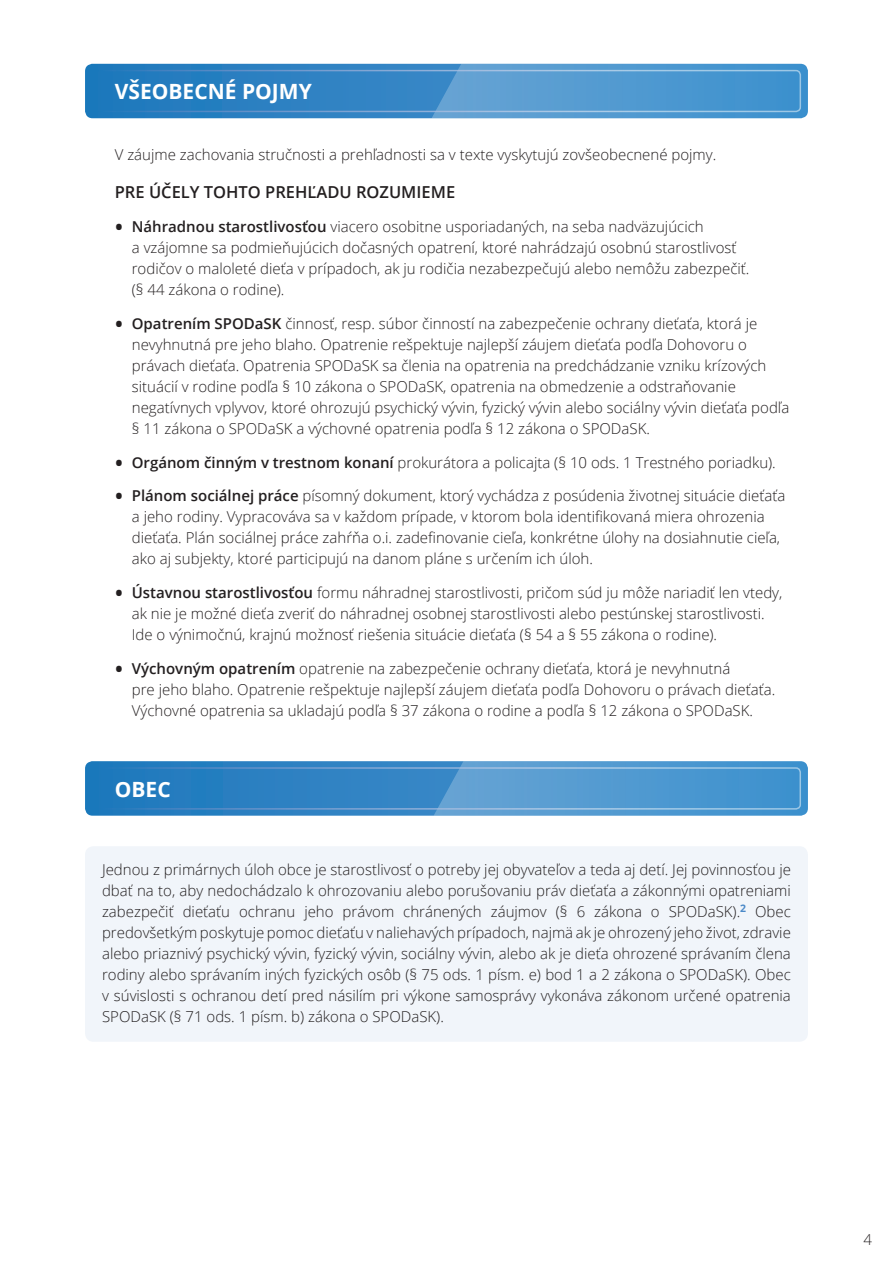
<style>
.page{position:relative;width:893px;height:1263px;background:#fff}
.page>*{position:absolute;margin:0;border:0;box-sizing:border-box;transform-origin:0 0}
.t1{font:700 21px "Open Sans";color:#fff}
.t2{font:600 16.5px "Open Sans";color:#231f20}
.t3{font:300 15px/21px "Open Sans";color:#231f20}
.s1{font-weight:600;font-size:22.5px}
.s2{font-weight:600}
</style>
<div class="page">
<svg style="left:85px;top:64px;width:723px;height:54px;background:#3e8dc8"></svg>
<div style="left:92px;top:70px;width:709px;height:42px;border:2px solid #fff;border-radius:4px"></div>
<div style="left:85px;top:846px;width:723px;height:196px;background:#f1f5fa;border-radius:9px"></div>
<svg style="left:85px;top:761px;width:723px;height:55px;background:#3f8dc9"></svg>
<div style="left:92px;top:767px;width:709px;height:43px;border:2px solid #fff;border-radius:4px"></div>
<h1 class="t1" style="left:115px;top:77px;width:199px">VŠEOBECNÉ POJMY</h1>
<p class="t3" style="left:115px;top:144px;width:603px">V záujme zachovania stručnosti a prehľadnosti sa v texte vyskytujú zovšeobecnené pojmy.</p>
<p class="t2" style="left:115px;top:181px;width:342px">PRE ÚČELY TOHTO PREHĽADU ROZUMIEME</p>
<p class="t3" style="left:132px;top:216px;width:619px;text-indent:-17px"><span class="s1">•</span> <span class="s2">Náhradnou starostlivosťou</span> viacero osobitne usporiadaných, na seba nadväzujúcich<br>a vzájomne sa podmieňujúcich dočasných opatrení, ktoré nahrádzajú osobnú starostlivosť rodičov o maloleté dieťa v prípadoch, ak ju rodičia nezabezpečujú alebo nemôžu zabezpečiť. (§ 44 zákona o rodine).</p>
<p class="t3" style="left:132px;top:312px;width:659px;text-indent:-17px"><span class="s1">•</span> <span class="s2">Opatrením SPODaSK</span> činnosť, resp. súbor činností na zabezpečenie ochrany dieťaťa, ktorá je nevyhnutná pre jeho blaho. Opatrenie rešpektuje najlepší záujem dieťaťa podľa Dohovoru o právach dieťaťa. Opatrenia SPODaSK sa členia na opatrenia na predchádzanie vzniku krízových situácií v rodine podľa § 10 zákona o SPODaSK, opatrenia na obmedzenie a odstraňovanie negatívnych vplyvov, ktoré ohrozujú psychický vývin, fyzický vývin alebo sociálny vývin dieťaťa podľa § 11 zákona o SPODaSK a výchovné opatrenia podľa § 12 zákona o SPODaSK.</p>
<p class="t3" style="left:115px;top:451px;width:662px"><span class="s1">•</span> <span class="s2">Orgánom činným v trestnom konaní</span> prokurátora a policajta (§ 10 ods. 1 Trestného poriadku).</p>
<p class="t3" style="left:132px;top:485px;width:655px;text-indent:-17px"><span class="s1">•</span> <span class="s2">Plánom sociálnej práce</span> písomný dokument, ktorý vychádza z posúdenia životnej situácie dieťaťa a jeho rodiny. Vypracováva sa v každom prípade, v ktorom bola identifikovaná miera ohrozenia dieťaťa. Plán sociálnej práce zahŕňa o.i. zadefinovanie cieľa, konkrétne úlohy na dosiahnutie cieľa, ako aj subjekty, ktoré participujú na danom pláne s určením ich úloh.</p>
<p class="t3" style="left:132px;top:582px;width:652px;text-indent:-17px"><span class="s1">•</span> <span class="s2">Ústavnou starostlivosťou</span> formu náhradnej starostlivosti, pričom súd ju môže nariadiť len vtedy, ak nie je možné dieťa zveriť do náhradnej osobnej starostlivosti alebo pestúnskej starostlivosti.<br>Ide o výnimočnú, krajnú možnosť riešenia situácie dieťaťa (§ 54 a § 55 zákona o rodine).</p>
<p class="t3" style="left:132px;top:657px;width:645px;text-indent:-17px"><span class="s1">•</span> <span class="s2">Výchovným opatrením</span> opatrenie na zabezpečenie ochrany dieťaťa, ktorá je nevyhnutná<br>pre jeho blaho. Opatrenie rešpektuje najlepší záujem dieťaťa podľa Dohovoru o právach dieťaťa.<br>Výchovné opatrenia sa ukladajú podľa § 37 zákona o rodine a podľa § 12 zákona o SPODaSK.</p>
<h1 class="t1" style="left:115px;top:774px;width:57px">OBEC</h1>
<p class="t3" style="left:102px;top:858px;width:690px;text-align:justify">Jednou z primárnych úloh obce je starostlivosť o potreby jej obyvateľov a teda aj detí. Jej povinnosťou je dbať na to, aby nedochádzalo k ohrozovaniu alebo porušovaniu práv dieťaťa a zákonnými opatreniami zabezpečiť dieťaťu ochranu jeho právom chránených záujmov (§ 6 zákona o SPODaSK).<sup>2</sup> Obec predovšetkým poskytuje pomoc dieťaťu v naliehavých prípadoch, najmä ak je ohrozený jeho život, zdravie alebo priaznivý psychický vývin, fyzický vývin, sociálny vývin, alebo ak je dieťa ohrozené správaním člena rodiny alebo správaním iných fyzických osôb (§ 75 ods. 1 písm. e) bod 1 a 2 zákona o SPODaSK). Obec v súvislosti s ochranou detí pred násilím pri výkone samosprávy vykonáva zákonom určené opatrenia SPODaSK (§ 71 ods. 1 písm. b) zákona o SPODaSK).</p>
<p class="t3" style="left:864px;top:1228px;width:10px">4</p>
</div>
